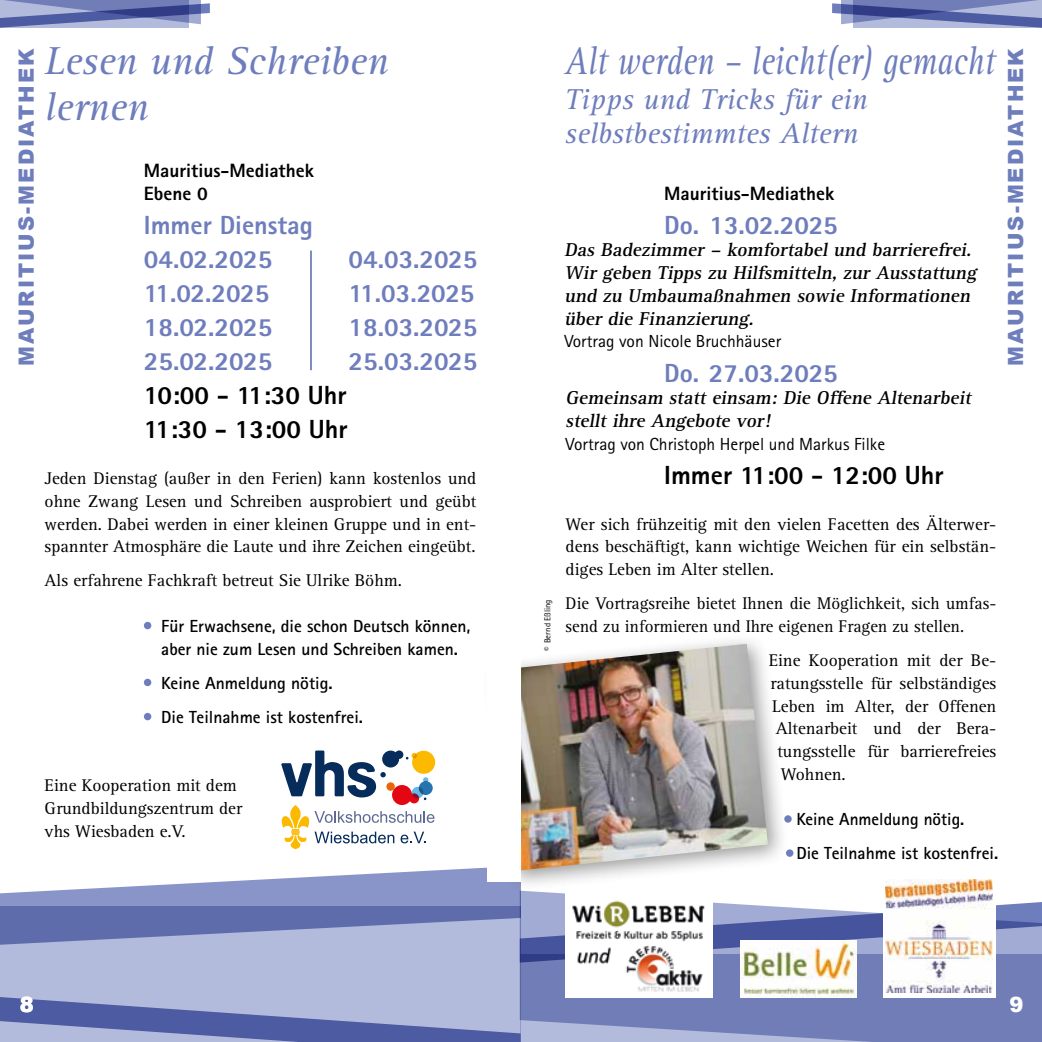
<style>
.page{position:relative;width:1042px;height:1042px;background:#fff}
.page>*{position:absolute;margin:0;border:0;box-sizing:border-box;transform-origin:0 0}
.t1{font:italic 40.25px "Rotis Serif Std";color:#6e7dbc;scale:.81 1}
.t2{font:italic 40.25px/45.5px "Rotis Serif Std";color:#6e7dbc}
.t3{font:italic 29.75px/34.1px "Rotis Serif Std";color:#6e7dbc}
.t4{font:800 26.25px/34.1px "Rotis Sans Serif Std";color:#6e7dbc;text-align:justify}
.t5{font:800 26.25px/34.1px "Rotis Sans Serif Std";color:#000}
.t6{font:800 26.25px/34.1px "Rotis Sans Serif";color:#6e7dbc;text-align:justify}
.t7{font:900 21px "Arial";letter-spacing:.1em;color:#6e7dbc}
.t8{font:900 21px "Arial";color:#fff}
.t9{font:italic 700 19.25px/22.8px "Rotis Serif Std";color:#000}
.t10{font:800 19.25px/22.8px "Rotis Sans Serif Std";color:#000}
.t11{font:17.5px/22.8px "Rotis Serif";color:#000;text-align:justify}
.t12{font:700 17.5px/34.1px "Rotis Sans Serif Std";color:#000}
.t13{font:17.5px "Rotis Sans Serif Std";color:#000}
.t14{font:8.75px "Rotis Sans Serif Std";color:#000}
</style>
<div class="page">
<div style="left:0;top:906px;width:521px;height:136px;background:#b3bbdc"></div>
<svg style="left:0;top:996px;width:520px;height:46px"></svg>
<svg style="left:832px;top:0;width:210px;height:28px;background:#7e89bc"></svg>
<svg style="left:0;top:0;width:210px;height:28px;background:#7e89bc"></svg>
<div style="left:144px;top:622px;width:7px;height:7px;background:#6e7dbc;border-radius:50%"></div>
<div style="left:144px;top:679px;width:7px;height:7px;background:#6e7dbc;border-radius:50%"></div>
<div style="left:144px;top:713px;width:7px;height:7px;background:#6e7dbc;border-radius:50%"></div>
<svg style="left:281px;top:750px;width:154px;height:99px"></svg>
<hr style="left:310px;top:251px;width:2px;height:119px;background:#6e7dbc">
<svg style="left:520px;top:962px;width:522px;height:80px;background:#7b86bc"></svg>
<svg style="left:0;top:868px;width:1042px;height:94px"></svg>
<svg style="left:784px;top:815px;width:8px;height:8px"></svg>
<div style="left:786px;top:849px;width:7px;height:8px;background:#6e7dbc;border-radius:50%"></div>
<img style="left:740px;top:940px;width:116px;height:57px">
<div style="left:883px;top:873px;width:113px;height:124px;background:#fff"></div>
<img style="left:885px;top:879px;width:107px;height:113px">
<div style="left:481px;top:632px;width:308px;height:261px;background:#000;opacity:.4"></div>
<img style="left:521px;top:644px;width:247px;height:227px">
<img style="left:566px;top:892px;width:146px;height:105px">
<div style="left:487px;top:591px;width:34px;height:291px;background:#fff"></div>
<p class="t7" style="left:11px;top:366px;width:319px;rotate:-90deg">MAURITIUS-MEDIATHEK</p>
<h1 class="t2" style="left:45px;top:40px;width:345px">Lesen und Schreiben lernen</h1>
<p class="t10" style="left:144px;top:159px;width:172px">Mauritius-Mediathek<br>Ebene 0</p>
<h3 class="t4" style="left:144px;top:207px;width:171px">Immer Dienstag</h3>
<h3 class="t6" style="left:144px;top:241px;width:130px">04.02.2025<br>11.02.2025<br>18.02.2025<br>25.02.2025</h3>
<h3 class="t4" style="left:348px;top:241px;width:130px">04.03.2025<br>11.03.2025<br>18.03.2025<br>25.03.2025</h3>
<h3 class="t5" style="left:144px;top:378px;width:205px">10:00 - 11:30 Uhr<br>11:30 - 13:00 Uhr</h3>
<p class="t11" style="left:45px;top:467px;width:433px">Jeden Dienstag (außer in den Ferien) kann kostenlos und ohne Zwang Lesen und Schreiben ausprobiert und geübt werden. Dabei werden in einer kleinen Gruppe und in ent&shy;spannter Atmosphäre die Laute und ihre Zeichen eingeübt.</p>
<p class="t11" style="left:45px;top:570px;width:359px">Als erfahrene Fachkraft betreut Sie Ulrike Böhm.</p>
<p class="t12" style="left:161px;top:614px;width:311px;line-height:22.8px">Für Erwachsene, die schon Deutsch können, aber nie zum Lesen und Schreiben kamen.</p>
<p class="t12" style="left:161px;top:665px;width:203px">Keine Anmeldung nötig.<br>Die Teilnahme ist kostenfrei.</p>
<p class="t11" style="left:45px;top:774px;width:199px;text-align:left">Eine Kooperation mit dem<br>Grundbildungszentrum der vhs Wiesbaden e.V.</p>
<p class="t8" style="left:20px;top:989px;width:16px">8</p>
<h1 class="t1" style="left:565px;top:39px;width:532px">Alt werden – leicht(er) gemacht</h1>
<h2 class="t3" style="left:565px;top:83px;width:304px">Tipps und Tricks für ein selbstbestimmtes Altern</h2>
<p class="t10" style="left:664px;top:181px;width:172px">Mauritius-Mediathek</p>
<h3 class="t4" style="left:664px;top:207px;width:175px">Do. 13.02.2025</h3>
<p class="t9" style="left:564px;top:239px;width:417px">Das Badezimmer – komfortabel und barrierefrei.<br>Wir geben Tipps zu Hilfsmitteln, zur Ausstattung und zu Umbaumaßnahmen sowie Informationen über die Finanzierung.</p>
<p class="t13" style="left:564px;top:331px;width:218px">Vortrag von Nicole Bruchhäuser</p>
<p class="t9" style="left:566px;top:387px;width:410px">Gemeinsam statt einsam: Die Offene Altenarbeit stellt ihre Angebote vor!</p>
<p class="t13" style="left:566px;top:434px;width:321px">Vortrag von Christoph Herpel und Markus Filke</p>
<h3 class="t4" style="left:664px;top:355px;width:175px">Do. 27.03.2025</h3>
<h3 class="t5" style="left:664px;top:458px;width:281px">Immer 11:00 - 12:00 Uhr</h3>
<p class="t7" style="left:1000px;top:366px;width:319px;rotate:-90deg">MAURITIUS-MEDIATHEK</p>
<p class="t14" style="left:542px;top:651px;width:53px;rotate:-90deg">© Bernd Eßling</p>
<p class="t11" style="left:566px;top:513px;width:432px">Wer sich frühzeitig mit den vielen Facetten des Älterwer&shy;dens beschäftigt, kann wichtige Weichen für ein selbstän&shy;diges Leben im Alter stellen.</p>
<p class="t11" style="left:566px;top:592px;width:432px">Die Vortragsreihe bietet Ihnen die Möglichkeit, sich umfas&shy;send zu informieren und Ihre eigenen Fragen zu stellen.</p>
<p class="t11" style="left:769px;top:649px;width:229px">Eine Kooperation mit der Be-</p>
<p class="t11" style="left:770px;top:672px;width:227px">ratungsstelle für selbständiges</p>
<p class="t11" style="left:772px;top:695px;width:226px">Leben im Alter, der Offenen</p>
<p class="t11" style="left:776px;top:717px;width:222px">Altenarbeit und der Bera-</p>
<p class="t11" style="left:777px;top:740px;width:220px">tungsstelle für barrierefreies</p>
<p class="t11" style="left:781px;top:763px;width:66px">Wohnen.</p>
<p class="t12" style="left:796px;top:802px;width:203px">Keine Anmeldung nötig.<br>Die Teilnahme ist kostenfrei.</p>
<p class="t8" style="left:1009px;top:989px;width:16px">9</p>
</div>
